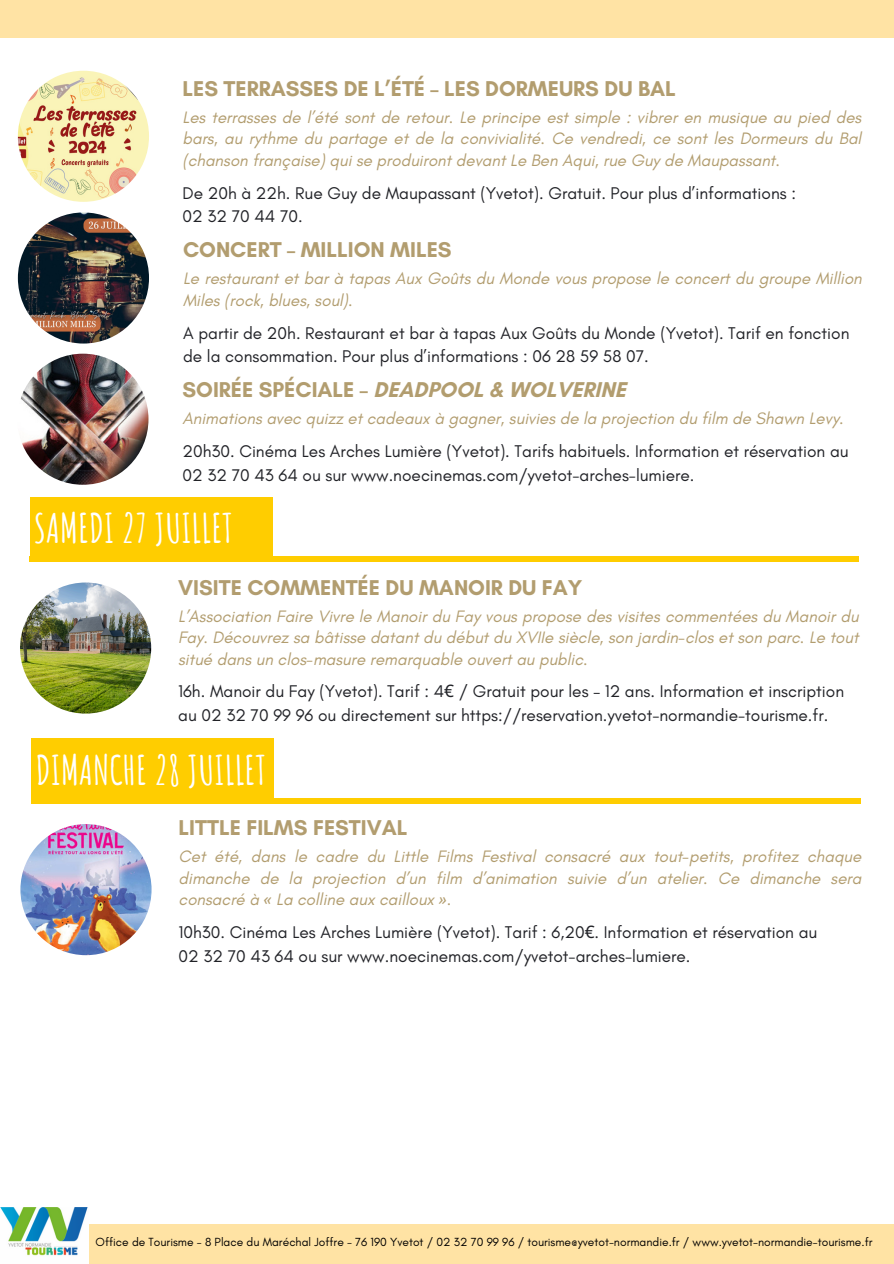
<style>
.page{position:relative;width:894px;height:1264px;background:#fff}
.page>*{position:absolute;margin:0;border:0;box-sizing:border-box;transform-origin:0 0}
.t1{font:700 39.75px "Amatic SC";color:#fff}
.t2{font:700 21.75px "Glacial Indifference";color:#b29d6f}
.t3{font:17.25px/23.7px "Glacial Indifference";color:#212227}
.t4{font:italic 16.8px/21.3px "Glacial Indifference";color:#b29d6f;text-align:justify}
.t5{font:12px "Glacial Indifference";color:#000}
.s1{font-family:"Noto Sans"}
</style>
<div class="page">
<div style="left:0;top:1224px;width:893px;height:39px;background:#ffe3a4"></div>
<div style="left:0;top:0;width:893px;height:38px;background:#ffe3a4"></div>
<img style="left:0;top:1207px;width:89px;height:56px">
<div style="left:30px;top:556px;width:828px;height:6px;background:#ffcd00"></div>
<div style="left:30px;top:497px;width:242px;height:62px;background:#ffcd00"></div>
<img style="left:18px;top:71px;width:131px;height:131px;border-radius:50%">
<img style="left:18px;top:212px;width:131px;height:131px;border-radius:50%">
<img style="left:17px;top:354px;width:131px;height:131px;border-radius:50%">
<img style="left:20px;top:582px;width:131px;height:131px;border-radius:50%">
<div style="left:31px;top:798px;width:829px;height:5px;background:#ffcd00"></div>
<div style="left:31px;top:738px;width:243px;height:63px;background:#ffcd00"></div>
<img style="left:20px;top:824px;width:131px;height:131px;border-radius:50%">
<h3 class="t2" style="left:182px;top:75px;width:494px">LES TERRASSES DE L’ÉTÉ – LES DORMEURS DU BAL</h3>
<h3 class="t4" style="left:182px;top:106px;width:680px">Les terrasses de l’été sont de retour. Le principe est simple : vibrer en musique au pied des bars, au rythme du partage et de la convivialité. Ce vendredi, ce sont les Dormeurs du Bal (chanson française) qui se produiront devant Le Ben Aqui, rue Guy de Maupassant.</h3>
<h2 class="t3" style="left:182px;top:181px;width:615px">De 20h à 22h. Rue Guy de Maupassant (Yvetot). Gratuit. Pour plus d’informations :<br>02 32 70 44 70.</h2>
<h3 class="t2" style="left:183px;top:237px;width:270px">CONCERT – MILLION MILES</h3>
<h2 class="t4" style="left:183px;top:268px;width:680px">Le restaurant et bar à tapas Aux Goûts du Monde vous propose le concert du groupe Million<br>Miles (rock, blues, soul).</h2>
<h3 class="t3" style="left:183px;top:321px;width:667px">A partir de 20h. Restaurant et bar à tapas Aux Goûts du Monde (Yvetot). Tarif en fonction de la consommation. Pour plus d’informations : 06 28 59 58 07.</h3>
<h1 class="t2" style="left:182px;top:377px;width:445px">SOIRÉE SPÉCIALE – DEADPOOL &amp; WOLVERINE</h1>
<p class="t4" style="left:182px;top:408px;width:662px">Animations avec quizz et cadeaux à gagner, suivies de la projection du film de Shawn Levy.</p>
<h2 class="t3" style="left:182px;top:439px;width:667px">20h30. Cinéma Les Arches Lumière (Yvetot). Tarifs habituels. Information et réservation au<br>02 32 70 43 64 ou sur www.noecinemas.com/yvetot-arches-lumiere.</h2>
<p class="t1" style="left:34px;top:503px;width:200px">SAMEDI 27 JUILLET</p>
<h3 class="t2" style="left:178px;top:574px;width:406px">VISITE COMMENTÉE DU MANOIR DU FAY</h3>
<h1 class="t4" style="left:178px;top:605px;width:681px">L’Association Faire Vivre le Manoir du Fay vous propose des visites commentées du Manoir du Fay. Découvrez sa bâtisse datant du début du XVIIe siècle, son jardin-clos et son parc. Le tout situé dans un clos-masure remarquable ouvert au public.</h1>
<p class="t3" style="left:178px;top:679px;width:667px">16h. Manoir du Fay (Yvetot). Tarif : 4<span class="s1">€</span> / Gratuit pour les – 12 ans. Information et inscription au 02 32 70 99 96 ou directement sur https://reservation.yvetot-normandie-tourisme.fr.</p>
<h3 class="t1" style="left:36px;top:744px;width:232px">DIMANCHE 28 JUILLET</h3>
<h3 class="t2" style="left:178px;top:814px;width:230px">LITTLE FILMS FESTIVAL</h3>
<p class="t4" style="left:178px;top:845px;width:684px">Cet été, dans le cadre du Little Films Festival consacré aux tout-petits, profitez chaque dimanche de la projection d’un film d’animation suivie d’un atelier. Ce dimanche sera consacré à <span class="s1">«</span> La colline aux cailloux <span class="s1">»</span>.</p>
<p class="t3" style="left:178px;top:920px;width:640px">10h30. Cinéma Les Arches Lumière (Yvetot). Tarif : 6,20<span class="s1">€</span>. Information et réservation au<br>02 32 70 43 64 ou sur www.noecinemas.com/yvetot-arches-lumiere.</p>
<p class="t5" style="left:95px;top:1234px;width:778px">Office de Tourisme - 8 Place du Maréchal Joffre - 76 190 Yvetot / 02 32 70 99 96 / tourisme@yvetot-normandie.fr / www.yvetot-normandie-tourisme.fr</p>
</div>
